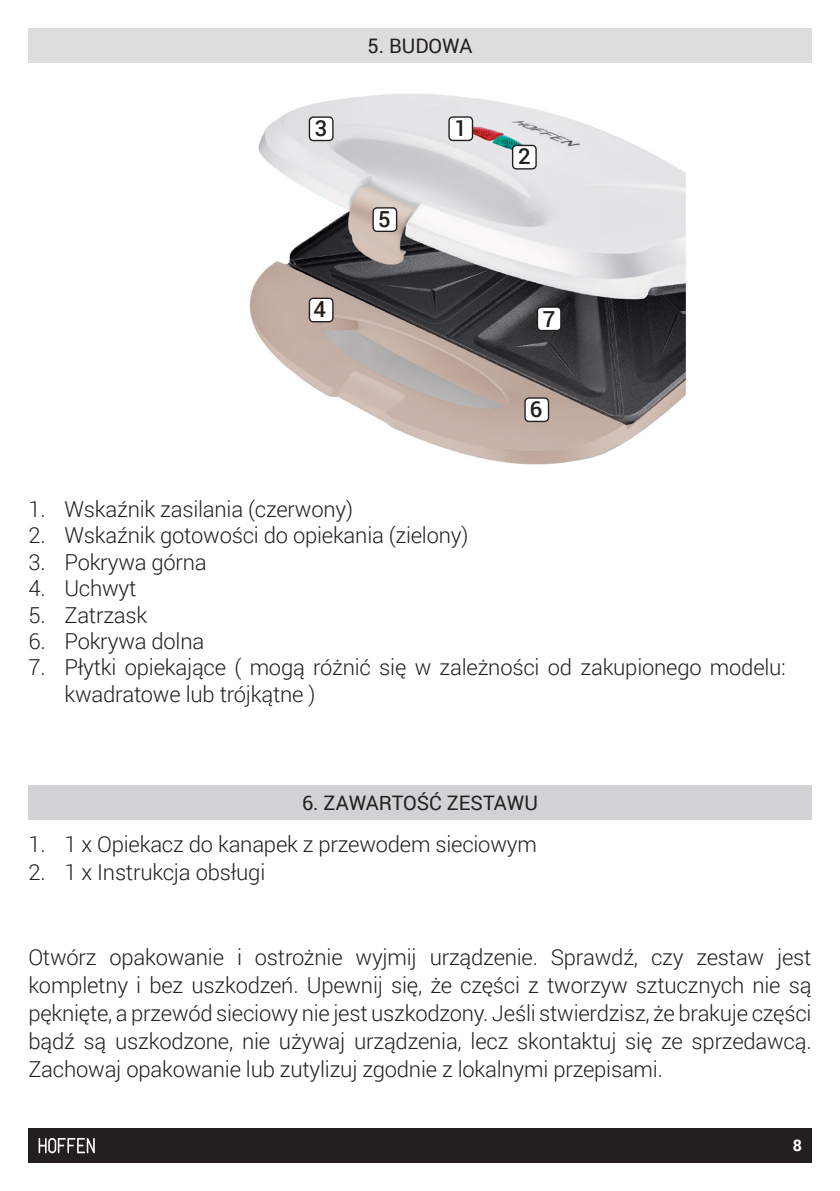
<style>
.page{position:relative;width:840px;height:1191px;background:#fff}
.page>*{position:absolute;margin:0;border:0;box-sizing:border-box;transform-origin:0 0}
.t1{font:300 22px/28px "Roboto";letter-spacing:-.01em;color:#231f20;text-align:justify}
.t2{font:500 22px "Roboto";color:#231f20}
.TYTULY_ROZDZIALOW{font:20px "Roboto";color:#231f20}
.t3{font:700 16px "Roboto";color:#fff}
</style>
<div class="page">
<div style="left:28px;top:1128px;width:783px;height:34px;background:#231f20"></div>
<svg style="left:39px;top:1138px;width:56px;height:15px"></svg>
<img style="left:231px;top:62px;width:455px;height:403px">
<div style="left:28px;top:28px;width:783px;height:34px;background:#dedddd"></div>
<div style="left:28px;top:785px;width:783px;height:34px;background:#d1d2d4"></div>
<div style="left:449px;top:117px;width:23px;height:23px;background:#fff;border-radius:4px"></div>
<div style="left:448px;top:116px;width:25px;height:25px;border:1px solid #231f20;border-radius:4px"></div>
<div style="left:512px;top:145px;width:23px;height:24px;background:#fff;border-radius:4px"></div>
<div style="left:511px;top:145px;width:25px;height:24px;border:1px solid #231f20;border-radius:4px"></div>
<div style="left:309px;top:117px;width:24px;height:23px;background:#fff;border-radius:4px"></div>
<div style="left:308px;top:116px;width:25px;height:25px;border:1px solid #231f20;border-radius:4px"></div>
<div style="left:309px;top:298px;width:24px;height:24px;background:#fff;border-radius:4px"></div>
<div style="left:308px;top:298px;width:25px;height:24px;border:1px solid #231f20;border-radius:4px"></div>
<div style="left:373px;top:208px;width:23px;height:23px;background:#fff;border-radius:4px"></div>
<div style="left:372px;top:207px;width:25px;height:25px;border:1px solid #231f20;border-radius:4px"></div>
<div style="left:524px;top:398px;width:24px;height:23px;background:#fff;border-radius:4px"></div>
<div style="left:524px;top:397px;width:25px;height:25px;border:1px solid #231f20;border-radius:4px"></div>
<div style="left:537px;top:307px;width:23px;height:23px;background:#fff;border-radius:4px"></div>
<div style="left:536px;top:306px;width:25px;height:25px;border:1px solid #231f20;border-radius:4px"></div>
<p class="t2" style="left:315px;top:113px;width:14px">3</p>
<p class="t2" style="left:313px;top:294px;width:14px">4</p>
<p class="TYTULY_ROZDZIALOW" style="left:367px;top:32px;width:106px">5. BUDOWA</p>
<p class="t2" style="left:378px;top:204px;width:14px">5</p>
<p class="t2" style="left:454px;top:113px;width:14px">1</p>
<p class="t2" style="left:518px;top:141px;width:14px">2</p>
<p class="t2" style="left:542px;top:304px;width:14px">7</p>
<p class="t2" style="left:529px;top:394px;width:14px">6</p>
<p class="t1" style="left:28px;top:494px;width:326px">1. Wskaźnik zasilania (czerwony)</p>
<p class="t1" style="left:28px;top:521px;width:441px">2. Wskaźnik gotowości do opiekania (zielony)</p>
<p class="t1" style="left:28px;top:547px;width:180px">3. Pokrywa górna</p>
<p class="t1" style="left:28px;top:573px;width:110px">4. Uchwyt</p>
<p class="t1" style="left:28px;top:600px;width:120px">5. Zatrzask</p>
<p class="t1" style="left:28px;top:626px;width:177px">6. Pokrywa dolna</p>
<p class="t1" style="left:64px;top:653px;width:722px;line-height:26.4px;text-indent:-36px">7. Płytki opiekające ( mogą różnić się w zależności od zakupionego modelu: kwadratowe lub trójkątne )</p>
<p class="TYTULY_ROZDZIALOW" style="left:302px;top:789px;width:237px">6. ZAWARTOŚĆ ZESTAWU</p>
<p class="t1" style="left:28px;top:830px;width:509px">1. 1 x Opiekacz do kanapek z przewodem sieciowym</p>
<p class="t1" style="left:28px;top:858px;width:238px">2. 1 x Instrukcja obsługi</p>
<p class="t1" style="left:28px;top:942px;width:784px">Otwórz opakowanie i ostrożnie wyjmij urządzenie. Sprawdź, czy zestaw jest kompletny i bez uszkodzeń. Upewnij się, że części z tworzyw sztucznych nie są pęknięte, a przewód sieciowy nie jest uszkodzony. Jeśli stwierdzisz, że brakuje części bądź są uszkodzone, nie używaj urządzenia, lecz skontaktuj się ze sprzedawcą.<br>Zachowaj opakowanie lub zutylizuj zgodnie z lokalnymi przepisami.</p>
<p class="t3" style="left:792px;top:1133px;width:11px">8</p>
</div>
